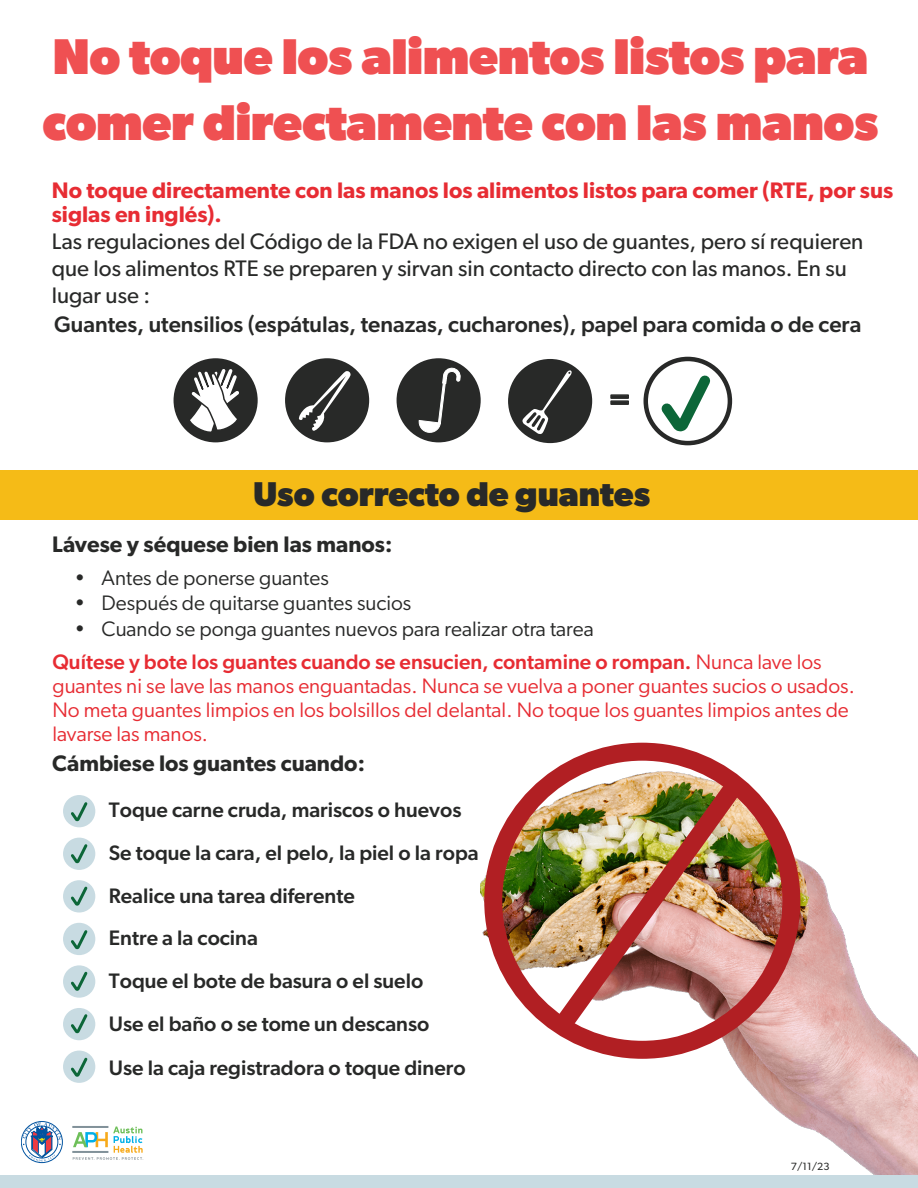
<style>
.page{position:relative;width:918px;height:1188px;background:#fff}
.page>*{position:absolute;margin:0;border:0;box-sizing:border-box;transform-origin:0 0}
.t1{font:800 50.4px/66px "Gibson";color:#ef5052;scale:.95 1}
.t2{font:700 34.5px "Gibson";color:#282928}
.t3{font:500 31.95px "Gibson";color:#282928}
.t4{font:22.5px/27px "Gibson";color:#282928}
.t5{font:600 22.5px/24px "Gibson";color:#e72c33}
.t6{font:500 22.5px "Gibson";color:#282928}
.t7{font:600 22.5px "Gibson";color:#282928}
.t8{font:500 21px/43.2px "Gibson";color:#282928}
.t9{font:21px/24px "Gibson";color:#e72c33}
.t10{font:500 21px/33px "Gibson";color:#e72c33}
.t11{font:21px "Gibson";color:#282928}
.t12{font:10.5px "Gibson";color:#282928}
.s1{font-weight:400;color:#282928}
.s2{font-weight:400}
</style>
<div class="page">
<img style="left:481px;top:783px;width:437px;height:392px">
<div style="left:610px;top:394px;width:19px;height:5px;border:2px solid #282928"></div>
<div style="left:610px;top:400px;width:19px;height:5px;border:2px solid #282928"></div>
<div style="left:174px;top:358px;width:84px;height:84px;background:#282928;border-radius:50%"></div>
<svg style="left:187px;top:366px;width:54px;height:67px"></svg>
<div style="left:285px;top:358px;width:84px;height:84px;background:#282928;border-radius:50%"></div>
<svg style="left:298px;top:371px;width:53px;height:60px"></svg>
<div style="left:397px;top:358px;width:84px;height:84px;background:#282928;border-radius:50%"></div>
<svg style="left:419px;top:367px;width:42px;height:66px"></svg>
<div style="left:508px;top:359px;width:84px;height:84px;background:#282928;border-radius:50%"></div>
<svg style="left:521px;top:370px;width:51px;height:65px"></svg>
<svg style="left:646px;top:359px;width:84px;height:84px"></svg>
<div style="left:644px;top:357px;width:88px;height:88px;border:4px solid #282928;border-radius:50%"></div>
<svg style="left:652px;top:367px;width:67px;height:74px"></svg>
<div style="left:0;top:470px;width:918px;height:50px;background:#f5bb17"></div>
<div style="left:63px;top:795px;width:32px;height:32px;background:#c8dbe2;border-radius:50%"></div>
<div style="left:0;top:1175px;width:918px;height:13px;background:#c8dbe2"></div>
<div style="left:21px;top:1121px;width:42px;height:42px;border:1px solid #0153a0;border-radius:50%"></div>
<svg style="left:23px;top:1122px;width:39px;height:39px"></svg>
<hr style="left:72px;top:1126px;width:36px;height:2px;background:#819199">
<hr style="left:72px;top:1151px;width:36px;height:2px;background:#819199">
<svg style="left:73px;top:1126px;width:70px;height:34px"></svg>
<svg style="left:68px;top:802px;width:22px;height:22px"></svg>
<div style="left:63px;top:838px;width:32px;height:32px;background:#c8dbe2;border-radius:50%"></div>
<svg style="left:68px;top:844px;width:20px;height:22px"></svg>
<div style="left:63px;top:880px;width:32px;height:33px;background:#c8dbe2;border-radius:50%"></div>
<svg style="left:68px;top:884px;width:22px;height:25px"></svg>
<div style="left:63px;top:923px;width:32px;height:32px;background:#c8dbe2;border-radius:50%"></div>
<svg style="left:71px;top:930px;width:19px;height:22px"></svg>
<div style="left:63px;top:965px;width:32px;height:33px;background:#c8dbe2;border-radius:50%"></div>
<svg style="left:68px;top:969px;width:20px;height:25px"></svg>
<div style="left:63px;top:1008px;width:32px;height:32px;background:#c8dbe2;border-radius:50%"></div>
<svg style="left:71px;top:1014px;width:17px;height:20px"></svg>
<div style="left:63px;top:1051px;width:32px;height:32px;background:#c8dbe2;border-radius:50%"></div>
<svg style="left:68px;top:1057px;width:22px;height:23px"></svg>
<div style="left:484px;top:743px;width:316px;height:316px;border:18px solid #b11f23;border-radius:50%"></div>
<img style="left:537px;top:758px;width:225px;height:293px">
<h1 class="t1" style="left:43px;top:24px;width:881px">No toque los alimentos listos para comer directamente con las manos</h1>
<p class="t5" style="left:52px;top:178px;width:843px">No toque directamente con las manos los alimentos listos para comer (RTE, por sus siglas en inglés).</p>
<p class="t4" style="left:52px;top:227px;width:813px">Las regulaciones del Código de la FDA no exigen el uso de guantes, pero sí requieren que los alimentos RTE se preparen y sirvan sin contacto directo con las manos. En su lugar use :</p>
<p class="t6" style="left:54px;top:310px;width:809px">Guantes, utensilios (espátulas, tenazas, cucharones), papel para comida o de cera</p>
<h3 class="t3" style="left:609px;top:381px;width:23px">=</h3>
<h2 class="t2" style="left:253px;top:474px;width:399px">Uso correcto de guantes</h2>
<p class="t7" style="left:52px;top:531px;width:342px">Lávese y séquese bien las manos:</p>
<p class="t11" style="left:75px;top:565px;width:256px">• Antes de ponerse guantes</p>
<p class="t11" style="left:75px;top:591px;width:338px">• Después de quitarse guantes sucios</p>
<p class="t10" style="left:52px;top:611px;width:771px;text-indent:22px"><span class="s1">• Cuando se ponga guantes nuevos para realizar otra tarea<br></span>Quítese y bote los guantes cuando se ensucien, contamine o rompan. <span class="s2">Nunca lave los</span></p>
<p class="t9" style="left:52px;top:673px;width:804px">guantes ni se lave las manos enguantadas. Nunca se vuelva a poner guantes sucios o usados.<br>No meta guantes limpios en los bolsillos del delantal. No toque los guantes limpios antes de lavarse las manos.</p>
<p class="t7" style="left:52px;top:750px;width:314px">Cámbiese los guantes cuando:</p>
<p class="t8" style="left:109px;top:788px;width:371px">Toque carne cruda, mariscos o huevos<br>Se toque la cara, el pelo, la piel o la ropa</p>
<p class="t8" style="left:109px;top:874px;width:247px">Realice una tarea diferente</p>
<p class="t8" style="left:109px;top:915px;width:151px">Entre a la cocina</p>
<p class="t8" style="left:109px;top:959px;width:316px">Toque el bote de basura o el suelo</p>
<p class="t8" style="left:109px;top:1002px;width:322px">Use el baño o se tome un descanso</p>
<p class="t8" style="left:109px;top:1046px;width:358px">Use la caja registradora o toque dinero</p>
<p class="t12" style="left:791px;top:1160px;width:40px">7/11/23</p>
</div>
